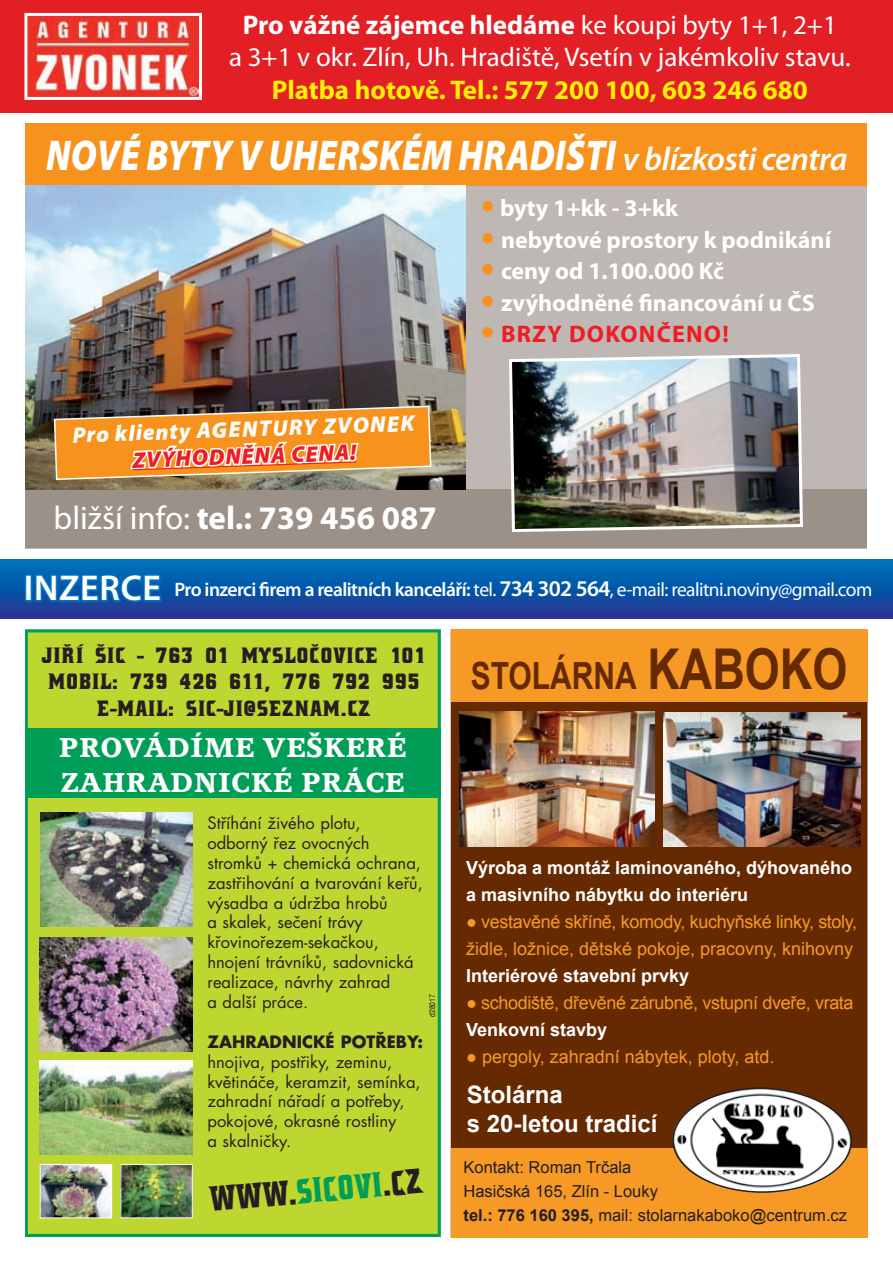
<style>
.page{position:relative;width:893px;height:1263px;background:#fff}
.page>*{position:absolute;margin:0;border:0;box-sizing:border-box;transform-origin:0 0}
.t1{font:italic 900 43.2px "Myriad Pro";letter-spacing:.01em;color:#fff;scale:.83 1}
.t2{font:700 37.5px "Arial";color:#662a03;scale:.8 1}
.t3{font:34.95px "Crayfish Bol BDOT";color:#231f20;scale:.8 1}
.t4{font:700 33px "Myriad Pro";color:#fff}
.t5{font:700 28.35px/34px "Accolade TOT";color:#fff;scale:1.07 1}
.t6{font:27px/32.4px "Myriad Pro";color:#fff;text-align:center}
.t7{font:700 27px "Myriad Pro";color:#fff101}
.t8{font:700 24px "Myriad Pro";color:#fff}
.t9{font:700 24px/28.8px "Arial";color:#fff}
.t10{font:700 24px "Myriad Pro";letter-spacing:.05em;color:#ee1d23}
.t11{font:italic 900 22.5px "Myriad Pro";color:#fff}
.t12{font:italic 900 22.5px "Myriad Pro";color:#ee1d23}
.t13{font:22.05px/26.5px "Crayfish Bol BDOT";color:#231f20;text-align:center;scale:.92 1}
.t14{font:19.5px "Myriad Pro";letter-spacing:-.03em;color:#fff}
.t15{font:18px/27px "Arial";letter-spacing:-.02em;color:#f79925}
.t16{font:700 18px/27px "Arial";color:#fff}
.t17{font:18px "Arial";color:#f79925}
.t18{font:16.5px/20px "Futura CE";color:#231f20}
.t19{font:16.5px/24px "Arial";color:#231f20}
.t20{font:700 16.5px "Futura CE";color:#231f20}
.t21{font:8.25px "Switzerland Narrow";color:#231f20}
.s1{font-weight:700}
.s2{font-weight:600;font-size:33px}
.s3{font-weight:400}
.s4{font-family:"Times New Roman";font-weight:400;color:#f7931d}
.s5{font-weight:600;font-size:36px}
.s6{font-weight:600}
.s7{font-weight:600;font-size:22.5px}
.s8{color:#009e57}
.s9{font-size:56.25px}
.s10{font-family:"Times New Roman"}
.s11{font-weight:700;color:#fff}
</style>
<div class="page">
<div style="left:26px;top:123px;width:841px;height:425px;background:#beb7b3"></div>
<div style="left:26px;top:490px;width:841px;height:58px;background:#9b9188"></div>
<div style="left:26px;top:123px;width:841px;height:63px;background:#f7931d"></div>
<img style="left:26px;top:186px;width:440px;height:304px">
<img style="left:507px;top:354px;width:297px;height:178px">
<img style="left:53px;top:378px;width:379px;height:112px">
<div style="left:0;top:0;width:893px;height:112px;background:#e31f26"></div>
<img style="left:28px;top:17px;width:170px;height:79px">
<div style="left:24px;top:13px;width:178px;height:87px;border:3px solid #fff"></div>
<div style="left:451px;top:702px;width:416px;height:446px;background:#662a03"></div>
<div style="left:451px;top:629px;width:416px;height:73px;background:#f79925"></div>
<div style="left:451px;top:1148px;width:416px;height:89px;background:#f79925"></div>
<img style="left:672px;top:1088px;width:179px;height:105px">
<img style="left:459px;top:712px;width:196px;height:134px">
<img style="left:663px;top:712px;width:197px;height:134px">
<div style="left:26px;top:631px;width:413px;height:604px;background:#bed630"></div>
<div style="left:26px;top:629px;width:415px;height:608px;border:3px solid #009e57"></div>
<img style="left:40px;top:1061px;width:153px;height:94px">
<div style="left:26px;top:728px;width:415px;height:70px;background:#009e57"></div>
<img style="left:42px;top:1166px;width:68px;height:50px">
<div style="left:40px;top:1164px;width:72px;height:54px;border:1px solid #fff"></div>
<img style="left:123px;top:1166px;width:68px;height:50px">
<div style="left:121px;top:1164px;width:72px;height:54px;border:1px solid #fff"></div>
<img style="left:40px;top:812px;width:153px;height:114px">
<img style="left:40px;top:937px;width:153px;height:114px">
<div style="left:0;top:560px;width:893px;height:59px;background:linear-gradient(to bottom,#0075bd,#253391)"></div>
<div style="left:25px;top:575px;width:7px;height:27px;border:3px solid #0073bd"></div>
<svg style="left:34px;top:572px;width:129px;height:37px;background:#0760af"></svg>
<h3 class="t6" style="left:229px;top:8px;width:623px"><span class="s1">Pro vážné zájemce hledáme</span> ke koupi byty 1+1, 2+1<br>a 3+1 v okr. Zlín, Uh. Hradiště, Vsetín v jakémkoliv stavu.</h3>
<h3 class="t7" style="left:272px;top:72px;width:538px">Platba hotově. Tel.: 577 200 100, 603 246 680</h3>
<h1 class="t1" style="left:46px;top:127px;width:967px">NOVÉ BYTY V UHERSKÉM HRADIŠTI <span class="s2">v blízkosti centra</span></h1>
<h3 class="t11" style="left:72px;top:420px;width:344px;rotate:-2deg">PRO KLIENTY AGENTU RY ZVONEK</h3>
<h3 class="t12" style="left:132px;top:445px;width:61px;rotate:-2deg">ZVÝHOD</h3>
<h3 class="t12" style="left:225px;top:442px;width:133px;rotate:-2deg">NĚNÁ CENA!</h3>
<h3 class="t4" style="left:54px;top:496px;width:385px"><span class="s3">bližší info:</span> tel.: 739 456 087</h3>
<h3 class="t8" style="left:480px;top:192px;width:199px"><span class="s4">●</span> byty 1+kk - 3+kk</h3>
<h3 class="t8" style="left:480px;top:224px;width:353px"><span class="s4">●</span> nebytové prostory k podnikání</h3>
<h3 class="t8" style="left:480px;top:255px;width:245px"><span class="s4">●</span> ceny od 1.100.000 Kč</h3>
<h3 class="t8" style="left:480px;top:287px;width:336px"><span class="s4">●</span> zvýhodněné financování u ČS</h3>
<h3 class="t10" style="left:480px;top:318px;width:250px"><span class="s4">●</span> BRZY DOKONČENO!</h3>
<p class="t14" style="left:24px;top:578px;width:850px"><span class="s5">Inzerce</span> <span class="s6">Pro inzerci firem a realitních kanceláří:</span> tel. <span class="s7">734 302 564</span>, e-mail: realitni.noviny@gmail.com</p>
<h3 class="t13" style="left:42px;top:642px;width:420px">JIŘÍ ŠIC - 763 01 MYSLOČOVICE 101<br>MOBIL: 739 426 611, 776 792 995<br>E-MAIL: SIC-JI@SEZNAM.CZ</h3>
<h3 class="t5" style="left:59px;top:730px;width:327px">PROVÁDÍME VEŠKERÉ<br>ZAHRADNICKÉ PRÁCE</h3>
<p class="t18" style="left:207px;top:813px;width:217px">Stříhání živého plotu, odborný řez ovocných stromků + chemická ochrana, zastřihování a tvarování keřů, výsadba a údržba hrobů<br>a skalek, sečení trávy křovinořezem-sekačkou, hnojení trávníků, sadovnická realizace, návrhy zahrad<br>a další práce.</p>
<p class="t20" style="left:207px;top:1031px;width:217px">ZAHRADNICKÉ POTŘEBY:</p>
<p class="t18" style="left:207px;top:1052px;width:215px">hnojiva, postřiky, zeminu, květináče, keramzit, semínka, zahradní nářadí a potřeby, pokojové, okrasné rostliny<br>a skalničky.</p>
<p class="t21" style="left:427px;top:1017px;width:24px;rotate:-90deg">d28017</p>
<h3 class="t3" style="left:208px;top:1181px;width:269px;rotate:-5deg">WWW.<span class="s8">SICOVI</span>.CZ</h3>
<h2 class="t2" style="left:471px;top:651px;width:472px">STOLÁRNA <span class="s9">KABOKO</span></h2>
<p class="t16" style="left:466px;top:855px;width:388px">Výroba a montáž laminovaného, dýhovaného a masivního nábytku do interiéru</p>
<p class="t15" style="left:466px;top:909px;width:393px"><span class="s10">●</span> vestavěné skříně, komody, kuchyňské linky, stoly, židle, ložnice, dětské pokoje, pracovny, knihovny</p>
<p class="t16" style="left:466px;top:963px;width:225px">Interiérové stavební prvky</p>
<p class="t15" style="left:466px;top:990px;width:389px"><span class="s10">●</span> schodiště, dřevěné zárubně, vstupní dveře, vrata<br><span class="s11">Venkovní stavby</span></p>
<p class="t17" style="left:466px;top:1045px;width:310px"><span class="s10">●</span> pergoly, zahradní nábytek, ploty, atd.</p>
<h3 class="t9" style="left:467px;top:1081px;width:192px">Stolárna<br>s 20-letou tradicí</h3>
<p class="t19" style="left:463px;top:1155px;width:385px">Kontakt: Roman Trčala<br>Hasičská 165, Zlín - Louky<br><span class="s1">tel.: 776 160 395,</span> mail: stolarnakaboko@centrum.cz</p>
</div>
